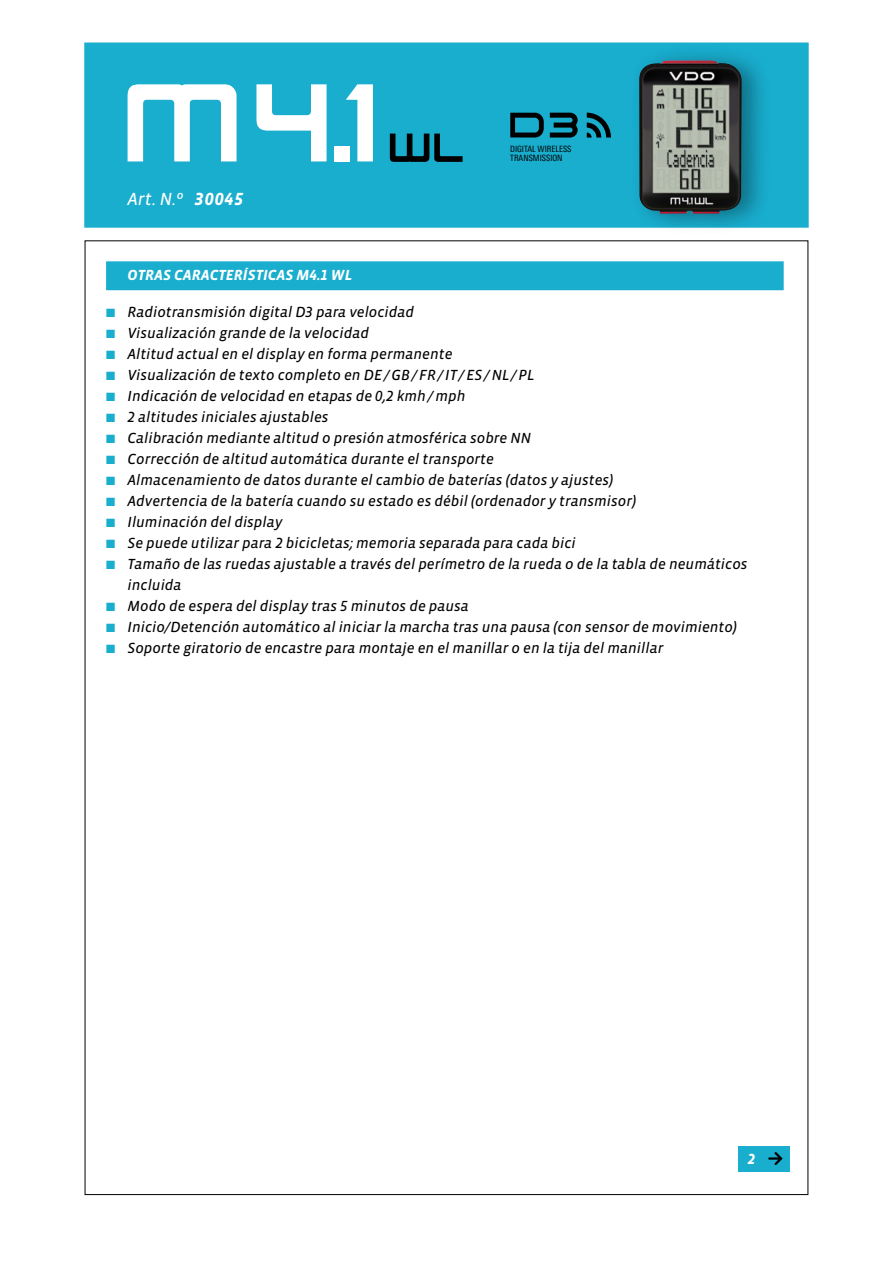
<style>
.page{position:relative;width:893px;height:1263px;background:#fff}
.page>*{position:absolute;margin:0;border:0;box-sizing:border-box;transform-origin:0 0}
.t1{font:italic 18px "Vista Sans OT";color:#fff}
.t2{font:italic 15px/21px "Vista Sans OT";color:#000}
.t3{font:italic 700 15px "Vista Sans OT";color:#fff}
.t4{font:condensed 8.7px/8.7px "LT Univers";color:#000}
.s1{font-weight:700}
.s2{color:#19adce}
</style>
<div class="page">
<div style="left:106px;top:261px;width:678px;height:29px;background:#19adce;border:2px solid #19adce"></div>
<div style="left:84px;top:43px;width:725px;height:185px;background:#19adce;border:2px solid #19adce"></div>
<div style="left:738px;top:1146px;width:51px;height:25px;background:#19adce"></div>
<svg style="left:769px;top:1152px;width:14px;height:13px"></svg>
<svg style="left:510px;top:113px;width:34px;height:25px"></svg>
<svg style="left:550px;top:113px;width:28px;height:25px"></svg>
<svg style="left:587px;top:113px;width:24px;height:25px"></svg>
<svg style="left:390px;top:134px;width:73px;height:28px"></svg>
<svg style="left:128px;top:84px;width:109px;height:77px"></svg>
<svg style="left:256px;top:84px;width:71px;height:77px"></svg>
<div style="left:334px;top:146px;width:16px;height:15px;background:#fff"></div>
<svg style="left:346px;top:84px;width:27px;height:77px"></svg>
<div style="left:631px;top:45px;width:140px;height:190px;background:#000;opacity:.35"></div>
<img style="left:639px;top:60px;width:103px;height:154px">
<p class="t1" style="left:128px;top:189px;width:117px">Art. N.º <span class="s1">30045</span></p>
<p class="t4" style="left:510px;top:145px;width:63px">DIGITAL WIRELESS<br>TRANSMISSION</p>
<p class="t3" style="left:128px;top:268px;width:226px">OTRAS CARACTERÍSTICAS M4.1 WL</p>
<p class="t2" style="left:106px;top:302px;width:309px"><span class="s2">■</span> Radiotransmisión digital D3 para velocidad</p>
<p class="t2" style="left:106px;top:323px;width:264px"><span class="s2">■</span> Visualización grande de la velocidad</p>
<p class="t2" style="left:106px;top:344px;width:348px"><span class="s2">■</span> Altitud actual en el display en forma permanente</p>
<p class="t2" style="left:106px;top:365px;width:429px"><span class="s2">■</span> Visualización de texto completo en DE/GB/FR/IT /ES/NL /PL</p>
<p class="t2" style="left:106px;top:386px;width:361px"><span class="s2">■</span> Indicación de velocidad en etapas de 0,2 kmh/mph</p>
<p class="t2" style="left:106px;top:407px;width:224px"><span class="s2">■</span> 2 altitudes iniciales ajustables</p>
<p class="t2" style="left:106px;top:428px;width:426px"><span class="s2">■</span> Calibración mediante altitud o presión atmosférica sobre NN</p>
<p class="t2" style="left:106px;top:449px;width:389px"><span class="s2">■</span> Corrección de altitud automática durante el transporte</p>
<p class="t2" style="left:106px;top:470px;width:509px"><span class="s2">■</span> Almacenamiento de datos durante el cambio de baterías (datos y ajustes)</p>
<p class="t2" style="left:106px;top:491px;width:531px"><span class="s2">■</span> Advertencia de la batería cuando su estado es débil (ordenador y transmisor)</p>
<p class="t2" style="left:106px;top:512px;width:178px"><span class="s2">■</span> Iluminación del display</p>
<p class="t2" style="left:106px;top:533px;width:471px"><span class="s2">■</span> Se puede utilizar para 2 bicicletas; memoria separada para cada bici</p>
<p class="t2" style="left:128px;top:554px;width:621px;text-indent:-21px"><span class="s2">■</span> Tamaño de las ruedas ajustable a través del perímetro de la rueda o de la tabla de neumáticos incluida</p>
<p class="t2" style="left:106px;top:596px;width:364px"><span class="s2">■</span> Modo de espera del display tras 5 minutos de pausa</p>
<p class="t2" style="left:106px;top:617px;width:632px"><span class="s2">■</span> Inicio/Detención automático al iniciar la marcha tras una pausa (con sensor de movimiento)</p>
<p class="t2" style="left:106px;top:638px;width:559px"><span class="s2">■</span> Soporte giratorio de encastre para montaje en el manillar o en la tija del manillar</p>
<p class="t3" style="left:748px;top:1151px;width:9px">2</p>
</div>
